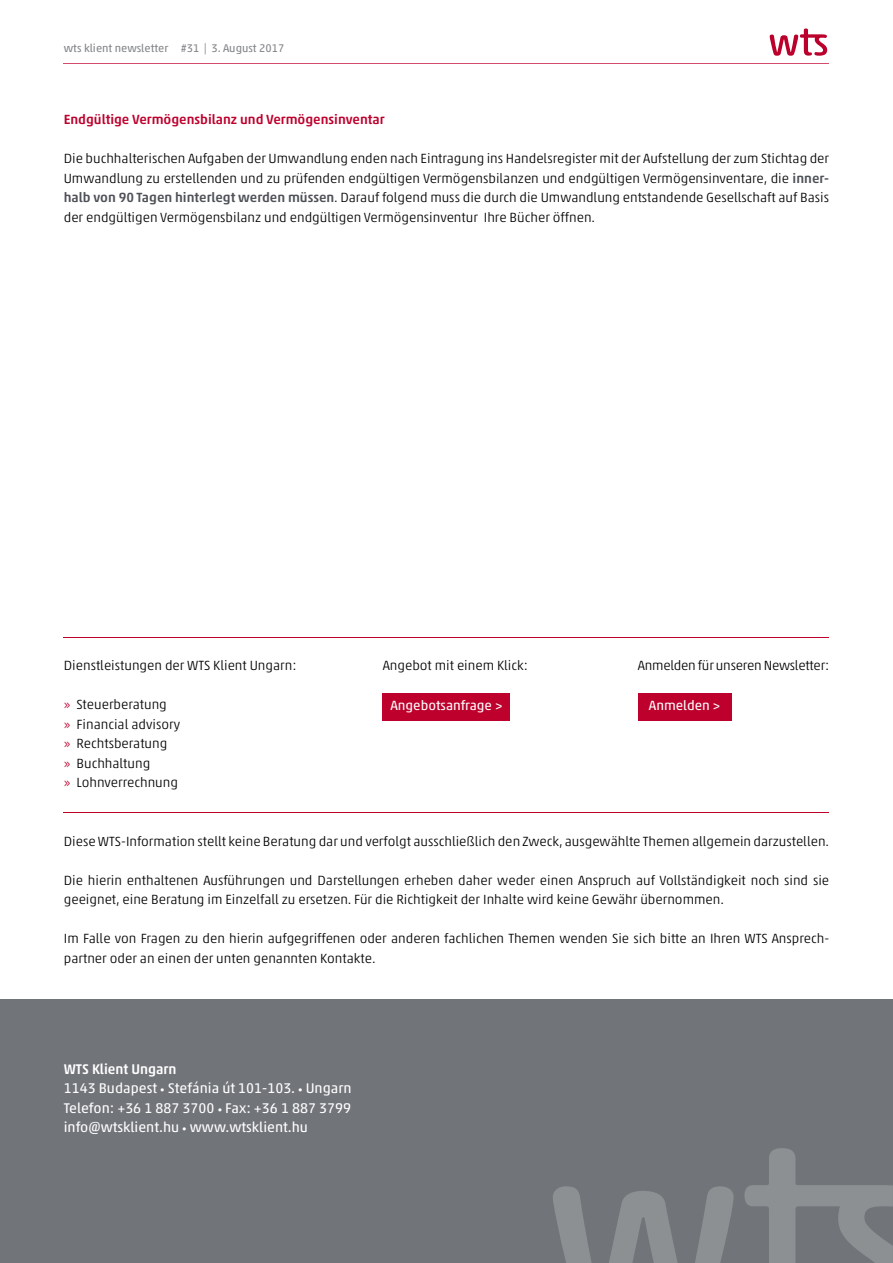
<style>
.page{position:relative;width:893px;height:1263px;background:#fff}
.page>*{position:absolute;margin:0;border:0;box-sizing:border-box;transform-origin:0 0}
.t1{font:14.25px/19.5px "Akko Pro";color:#fff}
.t2{font:300 13.5px/19.5px "Akko Pro";color:#000}
.t3{font:500 13.5px "Akko Pro";color:#be002d}
.t4{font:13.5px "Akko Pro";color:#fff}
.t5{font:11.25px "Akko Pro";color:#838589}
.s1{font-weight:500;color:#4e5157}
.s2{color:#be002d}
.s3{font-weight:500}
.s4{font-size:9px}
.s5{font-family:"Akko Rounded Pro"}
</style>
<div class="page">
<hr style="left:64px;top:64px;width:765px;height:1px;background:#d24d6c">
<svg style="left:770px;top:29px;width:57px;height:27px"></svg>
<div style="left:0;top:999px;width:893px;height:264px;background:#717479"></div>
<svg style="left:553px;top:1186px;width:181px;height:77px"></svg>
<svg style="left:744px;top:1148px;width:149px;height:115px"></svg>
<hr style="left:64px;top:812px;width:765px;height:1px;background:#be002d">
<hr style="left:64px;top:638px;width:765px;height:1px;background:#be002d">
<div style="left:383px;top:693px;width:127px;height:28px;background:#be002d"></div>
<div style="left:638px;top:693px;width:93px;height:28px;background:#be002d"></div>
<p class="t5" style="left:64px;top:42px;width:222px">wts klient newsletter #31 | 3. August 2017</p>
<p class="t3" style="left:64px;top:111px;width:322px">Endgültige Vermögensbilanz und Vermögensinventar</p>
<p class="t2" style="left:64px;top:148px;width:767px;text-align:justify">Die buchhalterischen Aufgaben der Umwandlung enden nach Eintragung ins Handelsregister mit der Aufstellung der zum Stichtag der Umwandlung zu erstellenden und zu prüfenden endgültigen Vermögensbilanzen und endgültigen Vermögensinventare, die <span class="s1">inner&shy;halb von 90 Tagen hinterlegt werden müssen</span>. Darauf folgend muss die durch die Umwandlung entstandende Gesellschaft auf Basis der endgültigen Vermögensbilanz und endgültigen Vermögensinventur Ihre Bücher öffnen.</p>
<p class="t2" style="left:64px;top:655px;width:234px">Dienstleistungen der WTS Klient Ungarn:</p>
<p class="t2" style="left:383px;top:655px;width:147px">Angebot mit einem Klick:</p>
<p class="t2" style="left:638px;top:655px;width:193px">Anmelden für unseren Newsletter:</p>
<p class="t2" style="left:64px;top:694px;width:118px"><span class="s2">»</span> Steuerberatung<br><span class="s2">»</span> Financial advisory <span class="s2">»</span> Rechtsberatung<br><span class="s2">»</span> Buchhaltung<br><span class="s2">»</span> Lohnverrechnung</p>
<p class="t4" style="left:390px;top:697px;width:114px">Angebotsanfrage &gt;</p>
<p class="t4" style="left:649px;top:697px;width:73px">Anmelden &gt;</p>
<p class="t2" style="left:64px;top:831px;width:767px">Diese WTS-Information stellt keine Beratung dar und verfolgt ausschließlich den Zweck, ausgewählte Themen allgemein darzustellen.</p>
<p class="t2" style="left:64px;top:870px;width:767px">Die hierin enthaltenen Ausführungen und Darstellungen erheben daher weder einen Anspruch auf Vollständigkeit noch sind sie geeignet, eine Beratung im Einzelfall zu ersetzen. Für die Richtigkeit der Inhalte wird keine Gewähr übernommen.</p>
<p class="t2" style="left:64px;top:928px;width:767px">Im Falle von Fragen zu den hierin aufgegriffenen oder anderen fachlichen Themen wenden Sie sich bitte an Ihren WTS Ansprech&shy;partner oder an einen der unten genannten Kontakte.</p>
<p class="t1" style="left:64px;top:1059px;width:289px"><span class="s3">WTS Klient Ungarn<br></span>1143 Budapest <span class="s4">•</span> Stefánia út 101-103. <span class="s4">•</span> Ungarn Telefon: +36 1 887 3700 <span class="s4">•</span> Fax: +36 1 887 3799 <span class="s5">info</span>@wtsklient.hu <span class="s4">•</span> www.wtsklient.hu</p>
</div>
